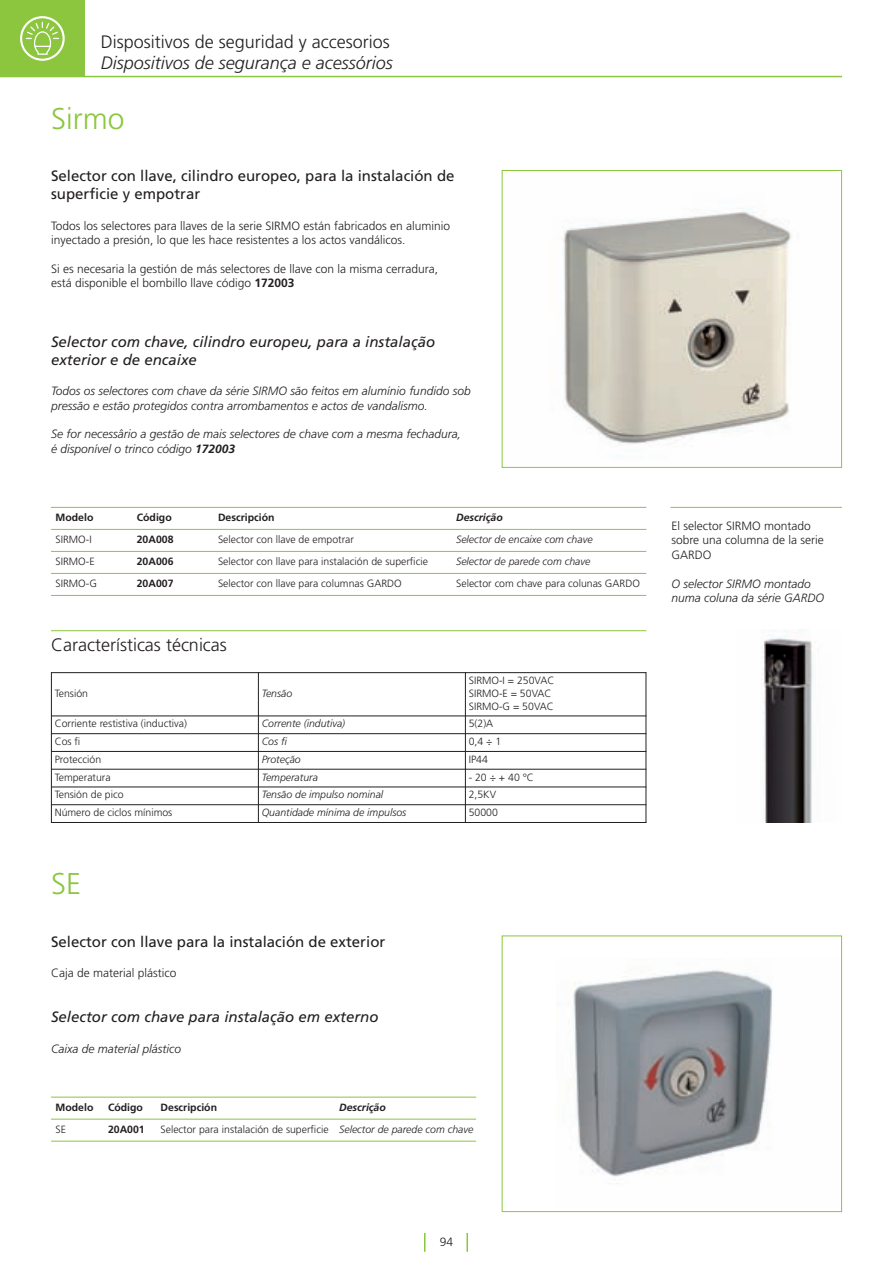
<style>
.page{position:relative;width:893px;height:1263px;background:#fff}
.page>*{position:absolute;margin:0;border:0;box-sizing:border-box;transform-origin:0 0}
.t1{font:300 30px "Frutiger LT Std";color:#8bc63e}
.t2{font:300 18px "Frutiger LT Std";color:#231f20}
.t3{font:italic 300 18px "Frutiger LT Std";color:#231f20}
.t4{font:15px/18px "Frutiger LT Std";color:#231f20}
.t5{font:italic 15px/18px "Frutiger LT Std";color:#231f20}
.t6{font:300 12px/14.4px "Frutiger LT Std";color:#231f20}
.t7{font:italic 300 12px/14.4px "Frutiger LT Std";color:#231f20}
.t8{font:300 10.5px/12.6px "Frutiger LT Std";color:#231f20}
.t9{font:italic 300 10.5px "Frutiger LT Std";color:#231f20}
.t10{font:700 10.5px "Frutiger LT Std";color:#231f20}
.t11{font:italic 700 10.5px "Frutiger LT Std";color:#231f20}
.s1{font-weight:700}
.s2{font-style:italic}
</style>
<div class="page">
<div style="left:0;top:0;width:85px;height:77px;background:#8bc63e"></div>
<svg style="left:424px;top:1233px;width:1px;height:19px"></svg>
<svg style="left:466px;top:1233px;width:2px;height:19px"></svg>
<hr style="left:0;top:76px;width:842px;height:1px;background:#8bc63e">
<div style="left:20px;top:16px;width:45px;height:45px;border:2px solid #fff;border-radius:50%"></div>
<svg style="left:25px;top:21px;width:35px;height:34px"></svg>
<img style="left:563px;top:211px;width:229px;height:234px">
<div style="left:502px;top:170px;width:340px;height:298px;border:1px solid #8bc63e"></div>
<img style="left:761px;top:630px;width:52px;height:193px">
<hr style="left:51px;top:507px;width:595px;height:1px;background:#8bc63e">
<hr style="left:51px;top:529px;width:595px;height:1px;background:#8bc63e">
<hr style="left:51px;top:551px;width:595px;height:1px;background:#8bc63e">
<hr style="left:51px;top:573px;width:595px;height:1px;background:#8bc63e">
<hr style="left:51px;top:595px;width:595px;height:1px;background:#8bc63e">
<hr style="left:51px;top:630px;width:595px;height:1px;background:#8bc63e">
<hr style="left:51px;top:672px;width:1px;height:151px;background:#231f20">
<hr style="left:258px;top:672px;width:1px;height:151px;background:#231f20">
<hr style="left:465px;top:672px;width:1px;height:151px;background:#231f20">
<hr style="left:646px;top:672px;width:1px;height:151px;background:#231f20">
<hr style="left:51px;top:672px;width:595px;height:1px;background:#231f20">
<hr style="left:51px;top:715px;width:595px;height:1px;background:#231f20">
<hr style="left:51px;top:733px;width:595px;height:1px;background:#231f20">
<hr style="left:51px;top:751px;width:595px;height:1px;background:#231f20">
<hr style="left:51px;top:769px;width:595px;height:1px;background:#231f20">
<hr style="left:51px;top:786px;width:595px;height:1px;background:#231f20">
<hr style="left:51px;top:804px;width:595px;height:1px;background:#231f20">
<hr style="left:51px;top:822px;width:595px;height:1px;background:#231f20">
<hr style="left:670px;top:507px;width:172px;height:1px;background:#8bc63e">
<img style="left:573px;top:970px;width:199px;height:207px">
<div style="left:502px;top:935px;width:340px;height:277px;border:1px solid #8bc63e"></div>
<hr style="left:51px;top:1097px;width:425px;height:1px;background:#8bc63e">
<hr style="left:51px;top:1119px;width:425px;height:1px;background:#8bc63e">
<hr style="left:51px;top:1141px;width:425px;height:1px;background:#8bc63e">
<h2 class="t2" style="left:101px;top:34px;width:291px">Dispositivos de seguridad y accesorios</h2>
<h2 class="t3" style="left:101px;top:56px;width:294px">Dispositivos de segurança e acessórios</h2>
<h1 class="t1" style="left:51px;top:106px;width:75px">Sirmo</h1>
<h3 class="t4" style="left:51px;top:168px;width:405px">Selector con llave, cilindro europeo, para la instalación de superficie y empotrar</h3>
<p class="t6" style="left:51px;top:219px;width:401px">Todos los selectores para llaves de la serie SIRMO están fabricados en aluminio inyectado a presión, lo que les hace resistentes a los actos vandálicos.</p>
<p class="t6" style="left:51px;top:262px;width:389px">Si es necesaria la gestión de más selectores de llave con la misma cerradura, está disponible el bombillo llave código <span class="s1">172003</span></p>
<h3 class="t5" style="left:51px;top:334px;width:386px">Selector com chave, cilindro europeu, para a instalação exterior e de encaixe</h3>
<p class="t7" style="left:51px;top:385px;width:421px">Todos os selectores com chave da série SIRMO são feitos em alumínio fundido sob pressão e estão protegidos contra arrombamentos e actos de vandalismo.</p>
<p class="t7" style="left:51px;top:428px;width:412px">Se for necessârio a gestão de mais selectores de chave com a mesma fechadura, é disponível o trinco código <span class="s1">172003</span></p>
<p class="t10" style="left:56px;top:513px;width:39px">Modelo</p>
<p class="t10" style="left:137px;top:513px;width:36px">Código</p>
<p class="t10" style="left:218px;top:513px;width:58px">Descripción</p>
<p class="t11" style="left:456px;top:513px;width:48px">Descrição</p>
<p class="t8" style="left:56px;top:534px;width:38px">SIRMO-I</p>
<p class="t10" style="left:137px;top:535px;width:38px">20A008</p>
<p class="t8" style="left:218px;top:534px;width:137px">Selector con llave de empotrar</p>
<p class="t9" style="left:456px;top:535px;width:138px">Selector de encaixe com chave</p>
<p class="t8" style="left:56px;top:556px;width:41px">SIRMO-E</p>
<p class="t10" style="left:137px;top:557px;width:38px">20A006</p>
<p class="t8" style="left:218px;top:556px;width:212px">Selector con llave para instalación de superficie</p>
<p class="t9" style="left:456px;top:557px;width:136px">Selector de parede com chave</p>
<p class="t8" style="left:56px;top:578px;width:43px">SIRMO-G</p>
<p class="t10" style="left:137px;top:579px;width:38px">20A007</p>
<p class="t8" style="left:218px;top:578px;width:185px">Selector con llave para columnas GARDO</p>
<p class="t8" style="left:456px;top:578px;width:185px">Selector com chave para colunas GARDO</p>
<h2 class="t2" style="left:51px;top:638px;width:177px">Características técnicas</h2>
<p class="t8" style="left:55px;top:688px;width:35px">Tensión</p>
<p class="t9" style="left:262px;top:689px;width:32px">Tensão</p>
<p class="t8" style="left:469px;top:675px;width:87px">SIRMO-I = 250VAC<br>SIRMO-E = 50VAC<br>SIRMO-G = 50VAC</p>
<p class="t8" style="left:55px;top:718px;width:134px">Corriente restistiva (inductiva)</p>
<p class="t9" style="left:262px;top:719px;width:85px">Corrente (indutiva)</p>
<p class="t8" style="left:469px;top:718px;width:26px">5(2)A</p>
<p class="t8" style="left:55px;top:736px;width:27px">Cos fi</p>
<p class="t9" style="left:262px;top:737px;width:27px">Cos fi</p>
<p class="t8" style="left:469px;top:736px;width:34px">0,4 ÷ 1</p>
<p class="t8" style="left:55px;top:754px;width:48px">Protección</p>
<p class="t9" style="left:262px;top:755px;width:41px">Proteção</p>
<p class="t8" style="left:469px;top:754px;width:21px">IP44</p>
<p class="t8" style="left:55px;top:771px;width:57px">Temperatura</p>
<p class="t9" style="left:262px;top:773px;width:58px">Temperatura</p>
<p class="t8" style="left:469px;top:771px;width:67px">-20÷+40°C</p>
<p class="t8" style="left:55px;top:789px;width:70px">Tensión de pico</p>
<p class="t9" style="left:262px;top:790px;width:123px">Tensão de impulso nominal</p>
<p class="t8" style="left:469px;top:789px;width:29px">2,5KV</p>
<p class="t8" style="left:55px;top:807px;width:119px">Número de ciclos mínimos</p>
<p class="t9" style="left:262px;top:808px;width:146px">Quantidade mínima de impulsos</p>
<p class="t8" style="left:469px;top:807px;width:31px">50000</p>
<h1 class="t1" style="left:51px;top:872px;width:31px">SE</h1>
<h3 class="t4" style="left:51px;top:934px;width:336px">Selector con llave para la instalación de exterior</h3>
<p class="t6" style="left:51px;top:966px;width:127px">Caja de material plástico</p>
<h3 class="t5" style="left:51px;top:1009px;width:329px">Selector com chave para instalação em externo</h3>
<p class="t7" style="left:51px;top:1042px;width:131px">Caixa de material plástico</p>
<p class="t10" style="left:56px;top:1103px;width:39px">Modelo</p>
<p class="t10" style="left:108px;top:1103px;width:36px">Código</p>
<p class="t10" style="left:161px;top:1103px;width:58px">Descripción</p>
<p class="t11" style="left:339px;top:1103px;width:48px">Descrição</p>
<p class="t8" style="left:56px;top:1124px;width:12px">SE</p>
<p class="t10" style="left:108px;top:1125px;width:38px">20A001</p>
<p class="t8" style="left:161px;top:1124px;width:314px">Selector para instalación de superficie <span class="s2">Selector de parede com chave</span></p>
<p class="t6" style="left:671px;top:520px;width:154px">El selector SIRMO montado sobre una columna de la serie<br>GARDO</p>
<p class="t7" style="left:671px;top:577px;width:154px">O selector SIRMO montado numa coluna da série GARDO</p>
<p class="t6" style="left:440px;top:1235px;width:15px">94</p>
</div>
